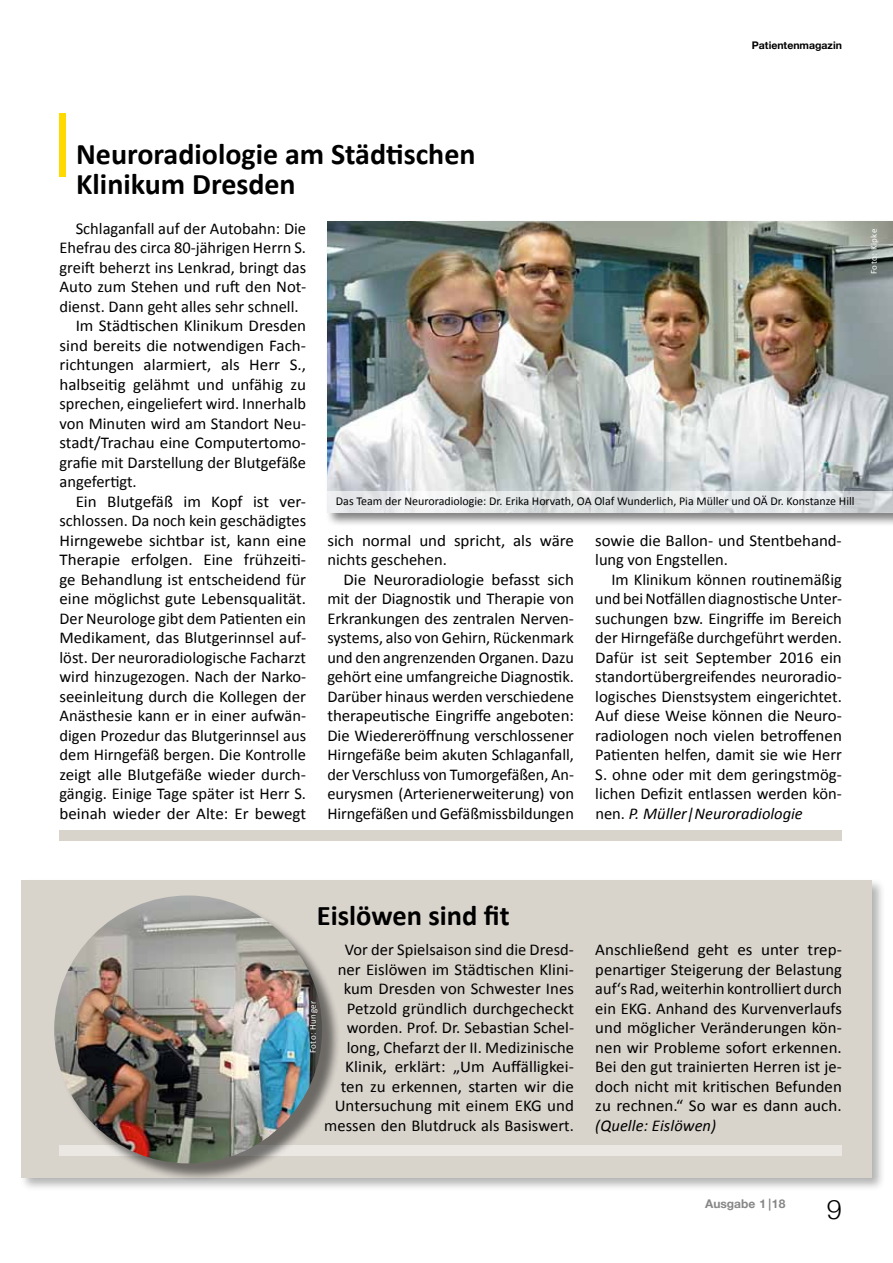
<style>
.page{position:relative;width:893px;height:1263px;background:#fff}
.page>*{position:absolute;margin:0;border:0;box-sizing:border-box;transform-origin:0 0}
.t1{font:700 30px/30px "Calibri";color:#000}
.t2{font:700 28.5px "Calibri";color:#000}
.t3{font:300 27px "Helvetica Neue";color:#000}
.t4{font:16.5px/19.5px "Calibri";color:#000;text-align:justify}
.t5{font:italic 16.5px "Calibri";letter-spacing:.005em;color:#000}
.t6{font:12px "Calibri";color:#000}
.t7{font:700 12px "Helvetica Neue";color:#868786}
.t8{font:700 10.5px "Helvetica Neue";color:#000}
.t9{font:9px "Calibri";letter-spacing:.05em;color:#fff}
.s1{font-style:italic}
</style>
<div class="page">
<div style="left:60px;top:113px;width:6px;height:63px;background:#ffda00"></div>
<div style="left:60px;top:830px;width:782px;height:11px;background:#d8d3cb"></div>
<div style="left:325px;top:219px;width:568px;height:308px;background:#000;opacity:.5"></div>
<img style="left:327px;top:221px;width:566px;height:270px">
<svg style="left:327px;top:491px;width:566px;height:22px;fill:#e5e8e9"></svg>
<div style="left:19px;top:878px;width:867px;height:314px;background:#000;opacity:.3"></div>
<div style="left:21px;top:880px;width:851px;height:298px;background:#d8d3cb"></div>
<div style="left:60px;top:1145px;width:782px;height:10px;background:#ebe8e4"></div>
<div style="left:56px;top:898px;width:285px;height:284px;background:#000;opacity:.5"></div>
<img style="left:54px;top:895px;width:268px;height:268px;border-radius:134px">
<p class="t8" style="left:752px;top:37px;width:92px">Patientenmagazin</p>
<h1 class="t1" style="left:76px;top:138px;width:401px">Neuroradiologie am Städtischen<br>Klinikum Dresden</h1>
<p class="t4" style="left:76px;top:218px;width:232px">Schlaganfall auf der Autobahn: Die</p>
<p class="t4" style="left:60px;top:237px;width:248px">Ehefrau des circa 80-jährigen Herrn S.</p>
<p class="t4" style="left:60px;top:257px;width:248px">greift beherzt ins Lenkrad, bringt das</p>
<p class="t4" style="left:60px;top:276px;width:248px">Auto zum Stehen und ruft den Not-</p>
<p class="t4" style="left:60px;top:296px;width:241px">dienst. Dann geht alles sehr schnell.</p>
<p class="t4" style="left:76px;top:315px;width:232px">Im Städtischen Klinikum Dresden</p>
<p class="t4" style="left:60px;top:335px;width:248px">sind bereits die notwendigen Fach-</p>
<p class="t4" style="left:60px;top:354px;width:248px">richtungen alarmiert, als Herr S.,</p>
<p class="t4" style="left:60px;top:374px;width:248px">halbseitig gelähmt und unfähig zu</p>
<p class="t4" style="left:60px;top:393px;width:248px">sprechen, eingeliefert wird. Innerhalb</p>
<p class="t4" style="left:60px;top:413px;width:248px">von Minuten wird am Standort Neu-</p>
<p class="t4" style="left:60px;top:432px;width:248px">stadt/Trachau eine Computertomo-</p>
<p class="t4" style="left:60px;top:452px;width:248px">grafie mit Darstellung der Blutgefäße</p>
<p class="t4" style="left:60px;top:471px;width:79px">angefertigt.</p>
<p class="t4" style="left:76px;top:491px;width:232px">Ein Blutgefäß im Kopf ist ver-</p>
<p class="t4" style="left:60px;top:510px;width:248px">schlossen. Da noch kein geschädigtes</p>
<p class="t4" style="left:60px;top:530px;width:248px">Hirngewebe sichtbar ist, kann eine</p>
<p class="t4" style="left:60px;top:549px;width:248px">Therapie erfolgen. Eine frühzeiti-</p>
<p class="t4" style="left:60px;top:569px;width:248px">ge Behandlung ist entscheidend für</p>
<p class="t4" style="left:60px;top:588px;width:248px">eine möglichst gute Lebensqualität.</p>
<p class="t4" style="left:60px;top:608px;width:248px">Der Neurologe gibt dem Patienten ein</p>
<p class="t4" style="left:60px;top:627px;width:248px">Medikament, das Blutgerinnsel auf-</p>
<p class="t4" style="left:60px;top:647px;width:248px">löst. Der neuroradiologische Facharzt</p>
<p class="t4" style="left:60px;top:666px;width:248px">wird hinzugezogen. Nach der Narko-</p>
<p class="t4" style="left:60px;top:686px;width:248px">seeinleitung durch die Kollegen der</p>
<p class="t4" style="left:60px;top:705px;width:248px">Anästhesie kann er in einer aufwän-</p>
<p class="t4" style="left:60px;top:725px;width:248px">digen Prozedur das Blutgerinnsel aus</p>
<p class="t4" style="left:60px;top:744px;width:248px">dem Hirngefäß bergen. Die Kontrolle</p>
<p class="t4" style="left:60px;top:764px;width:248px">zeigt alle Blutgefäße wieder durch-</p>
<p class="t4" style="left:60px;top:783px;width:248px">gängig. Einige Tage später ist Herr S.</p>
<p class="t4" style="left:60px;top:803px;width:248px">beinah wieder der Alte: Er bewegt</p>
<p class="t6" style="left:336px;top:494px;width:520px">Das Team der Neuroradiologie: Dr. Erika Horvath, OA Olaf Wunderlich, Pia Müller und OÄ Dr. Konstanze Hill</p>
<p class="t4" style="left:595px;top:530px;width:248px">sowie die Ballon- und Stentbehand&shy;lung von Engstellen.</p>
<p class="t4" style="left:595px;top:569px;width:248px;text-indent:16px">Im Klinikum können routinemäßig und beiNotfällen diagnostischeUnter&shy;suchungen bzw. Eingriffe im Bereich der Hirngefäße durchgeführt werden.<br>Dafür ist seit September 2016 ein standortübergreifendes neuroradio&shy;logisches Dienstsystem eingerichtet.<br>Auf diese Weise können die Neuro&shy;radiologen noch vielen betroffenen Patienten helfen, damit sie wie Herr S. ohne oder mit dem geringstmög&shy;lichen Defizit entlassen werden kön&shy;nen. <span class="s1">P. Müller|Neuroradiologie</span></p>
<p class="t4" style="left:327px;top:530px;width:248px">sich normal und spricht, als wäre nichts geschehen.</p>
<p class="t4" style="left:327px;top:569px;width:248px;text-indent:16px">Die Neuroradiologie befasst sich mit der Diagnostik und Therapie von Erkrankungen des zentralen Nerven&shy;systems, also von Gehirn, Rückenmark und den angrenzenden Organen. Dazu gehört eine umfangreiche Diagnostik.<br>Darüber hinaus werden verschiedene therapeutische Eingriffe angeboten:<br>Die Wiedereröffnung verschlossener Hirngefäße beim akuten Schlaganfall, der Verschluss von Tumorgefäßen, An&shy;eurysmen (Arterienerweiterung) von Hirngefäßen und Gefäßmissbildungen</p>
<p class="t9" style="left:868px;top:274px;width:47px;rotate:-90deg">Foto: Kipke</p>
<h2 class="t2" style="left:317px;top:897px;width:194px">Eislöwen sind fit</h2>
<p class="t4" style="left:324px;top:939px;width:251px;text-align:right">Vor der Spielsaison sind die Dresd&shy;ner Eislöwen im Städtischen Klini&shy;kum Dresden von Schwester Ines Petzold gründlich durchgecheckt worden. Prof. Dr. Sebastian Schel&shy;long, Chefarzt der II. Medizinische Klinik, erklärt: „Um Auffälligkei&shy;ten zu erkennen, starten wir die Untersuchung mit einem EKG und messen den Blutdruck als Basiswert.</p>
<p class="t4" style="left:595px;top:939px;width:248px">Anschließend geht es unter trep&shy;penartiger Steigerung der Belastung auf‘s Rad, weiterhin kontrolliert durch ein EKG. Anhand des Kurvenverlaufs und möglicher Veränderungen kön&shy;nen wir Probleme sofort erkennen.<br>Bei den gut trainierten Herren ist je&shy;doch nicht mit kritischen Befunden zu rechnen.“ So war es dann auch.</p>
<p class="t9" style="left:307px;top:1053px;width:54px;rotate:-90deg">Foto: Hunger</p>
<p class="t5" style="left:595px;top:1115px;width:122px">(Quelle: Eislöwen)</p>
<p class="t7" style="left:705px;top:1195px;width:82px">Ausgabe 1 |18</p>
<h3 class="t3" style="left:827px;top:1187px;width:17px">9</h3>
</div>
